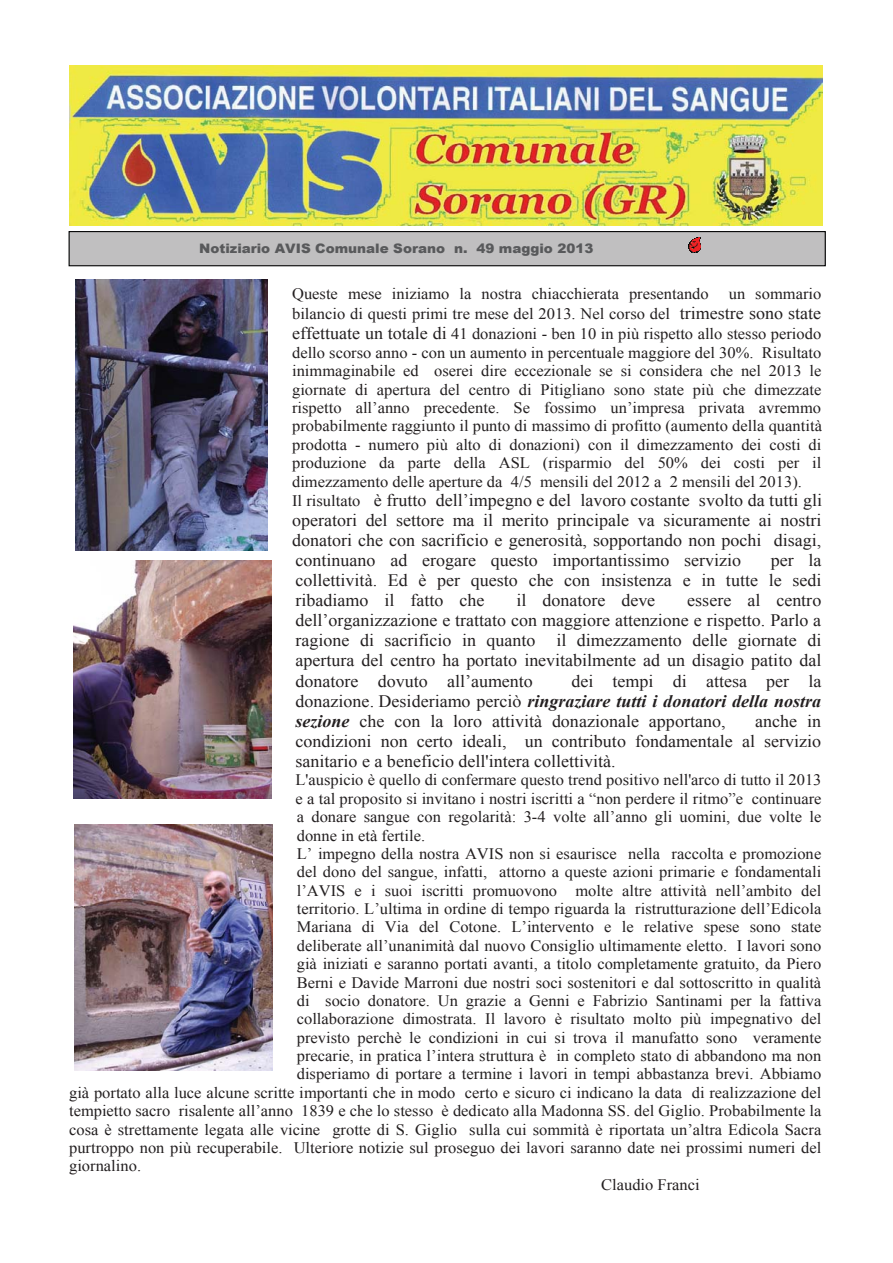
<style>
.page{position:relative;width:893px;height:1263px;background:#fff}
.page>*{position:absolute;margin:0;border:0;box-sizing:border-box;transform-origin:0 0}
.t1{font:17.4px/20.1px "Times New Roman";color:#231f20;text-align:justify}
.t2{font:15.9px/18.8px "Times New Roman";color:#231f20;text-align:justify}
.t3{font:900 13.05px "Arial";color:#58595b}
.s1{font-size:17.4px}
.s2{font-size:15.9px}
.s3{font-weight:700;font-style:italic}
</style>
<div class="page">
<div style="left:69px;top:60px;width:764px;height:176px;background:linear-gradient(to right,#fff,#fff)"></div>
<img style="left:69px;top:66px;width:753px;height:159px">
<div style="left:69px;top:232px;width:756px;height:34px;background:#c0bfc0"></div>
<div style="left:69px;top:231px;width:757px;height:35px;border:1px solid #010202"></div>
<svg style="left:689px;top:237px;width:11px;height:16px"></svg>
<img style="left:74px;top:560px;width:197px;height:239px">
<img style="left:74px;top:825px;width:199px;height:245px">
<img style="left:75px;top:279px;width:193px;height:272px">
<p class="t3" style="left:199px;top:239px;width:396px">Notiziario AVIS Comunale Sorano n. 49 maggio 2013</p>
<p class="t2" style="left:292px;top:285px;width:531px;text-indent:437px">un sommario bilancio di questi primi tre mese del 2013. Nel corso del <span class="s1">trimestre sono state effettuate un totale di</span> 41 donazioni - ben 10 in più rispetto allo stesso periodo dello scorso anno - con un aumento in percentuale maggiore del 30%. Risultato inimmaginabile ed oserei dire eccezionale se si considera che nel 2013 le giornate di apertura del centro di Pitigliano sono state più che dimezzate rispetto all’anno precedente. Se fossimo un’impresa privata avremmo probabilmente raggiunto il punto di massimo di profitto (aumento della quantità prodotta - numero più alto di donazioni) con il dimezzamento dei costi di produzione da parte della ASL (risparmio del 50% dei costi per il dimezzamento delle aperture da 4/5 mensili del 2012 a 2 mensili del 2013).</p>
<p class="t1" style="left:292px;top:490px;width:531px"><span class="s2">Il risultato</span> è frutto dell’impegno e del lavoro costante svolto da tutti gli operatori del settore ma il merito principale va sicuramente ai nostri donatori che con sacrificio e generosità, sopportando non pochi disagi, continuano ad erogare questo importantissimo servizio</p>
<p class="t2" style="left:292px;top:285px;width:418px">Queste mese iniziamo la nostra chiacchierata presentando</p>
<p class="t1" style="left:295px;top:550px;width:527px;text-indent:475px">per la collettività. Ed è per questo che con insistenza e in tutte le sedi ribadiamo il fatto che</p>
<p class="t1" style="left:295px;top:590px;width:527px;text-indent:392px">essere al centro dell’organizzazione e trattato con maggiore attenzione e rispetto. Parlo a ragione di sacrificio in quanto il dimezzamento delle giornate di apertura del centro ha portato inevitabilmente ad un disagio patito dal donatore dovuto all’aumento</p>
<p class="t1" style="left:516px;top:590px;width:140px">il donatore deve</p>
<p class="t1" style="left:295px;top:671px;width:527px;text-indent:276px">dei tempi di attesa per la donazione. Desideriamo perciò <span class="s3">ringraziare tutti i donatori della nostra sezione</span> che con la loro attività donazionale apportano,</p>
<p class="t1" style="left:295px;top:711px;width:527px;text-indent:460px">anche in condizioni non certo ideali, un contributo fondamentale al servizio sanitario e a beneficio dell'intera collettività.</p>
<p class="t2" style="left:295px;top:771px;width:527px">L'auspicio è quello di confermare questo trend positivo nell'arco di tutto il 2013</p>
<p class="t2" style="left:295px;top:789px;width:527px">e a tal proposito si invitano i nostri iscritti a “non perdere il ritmo”e continuare</p>
<p class="t2" style="left:297px;top:807px;width:526px">a donare sangue con regolarità: 3-4 volte all’anno gli uomini, due volte le</p>
<p class="t2" style="left:297px;top:826px;width:130px">donne in età fertile.</p>
<p class="t2" style="left:297px;top:844px;width:526px">L’ impegno della nostra AVIS non si esaurisce nella raccolta e promozione</p>
<p class="t2" style="left:297px;top:863px;width:526px">del dono del sangue, infatti, attorno a queste azioni primarie e fondamentali</p>
<p class="t2" style="left:297px;top:881px;width:526px">l’AVIS e i suoi iscritti promuovono molte altre attività nell’ambito del</p>
<p class="t2" style="left:297px;top:899px;width:526px">territorio. L’ultima in ordine di tempo riguarda la ristrutturazione dell’Edicola</p>
<p class="t2" style="left:297px;top:918px;width:526px">Mariana di Via del Cotone. L’intervento e le relative spese sono state</p>
<p class="t2" style="left:297px;top:936px;width:526px">deliberate all’unanimità dal nuovo Consiglio ultimamente eletto. I lavori sono</p>
<p class="t2" style="left:297px;top:954px;width:526px">già iniziati e saranno portati avanti, a titolo completamente gratuito, da Piero</p>
<p class="t2" style="left:297px;top:973px;width:526px">Berni e Davide Marroni due nostri soci sostenitori e dal sottoscritto in qualità</p>
<p class="t2" style="left:297px;top:991px;width:526px">di socio donatore. Un grazie a Genni e Fabrizio Santinami per la fattiva</p>
<p class="t2" style="left:297px;top:1010px;width:526px">collaborazione dimostrata. Il lavoro è risultato molto più impegnativo del</p>
<p class="t2" style="left:297px;top:1028px;width:526px">previsto perchè le condizioni in cui si trova il manufatto sono veramente</p>
<p class="t2" style="left:297px;top:1046px;width:526px">precarie, in pratica l’intera struttura è in completo stato di abbandono ma non</p>
<p class="t2" style="left:297px;top:1065px;width:526px">disperiamo di portare a termine i lavori in tempi abbastanza brevi. Abbiamo</p>
<p class="t2" style="left:69px;top:1083px;width:754px">già portato alla luce alcune scritte importanti che in modo certo e sicuro ci indicano la data di realizzazione del</p>
<p class="t2" style="left:69px;top:1101px;width:754px">tempietto sacro risalente all’anno 1839 e che lo stesso è dedicato alla Madonna SS. del Giglio. Probabilmente la</p>
<p class="t2" style="left:69px;top:1120px;width:754px">cosa è strettamente legata alle vicine grotte di S. Giglio sulla cui sommità è riportata un’altra Edicola Sacra</p>
<p class="t2" style="left:69px;top:1138px;width:754px">purtroppo non più recuperabile. Ulteriore notizie sul proseguo dei lavori saranno date nei prossimi numeri del</p>
<p class="t2" style="left:69px;top:1157px;width:73px">giornalino.</p>
<p class="t2" style="left:601px;top:1175px;width:100px">Claudio Franci</p>
</div>
